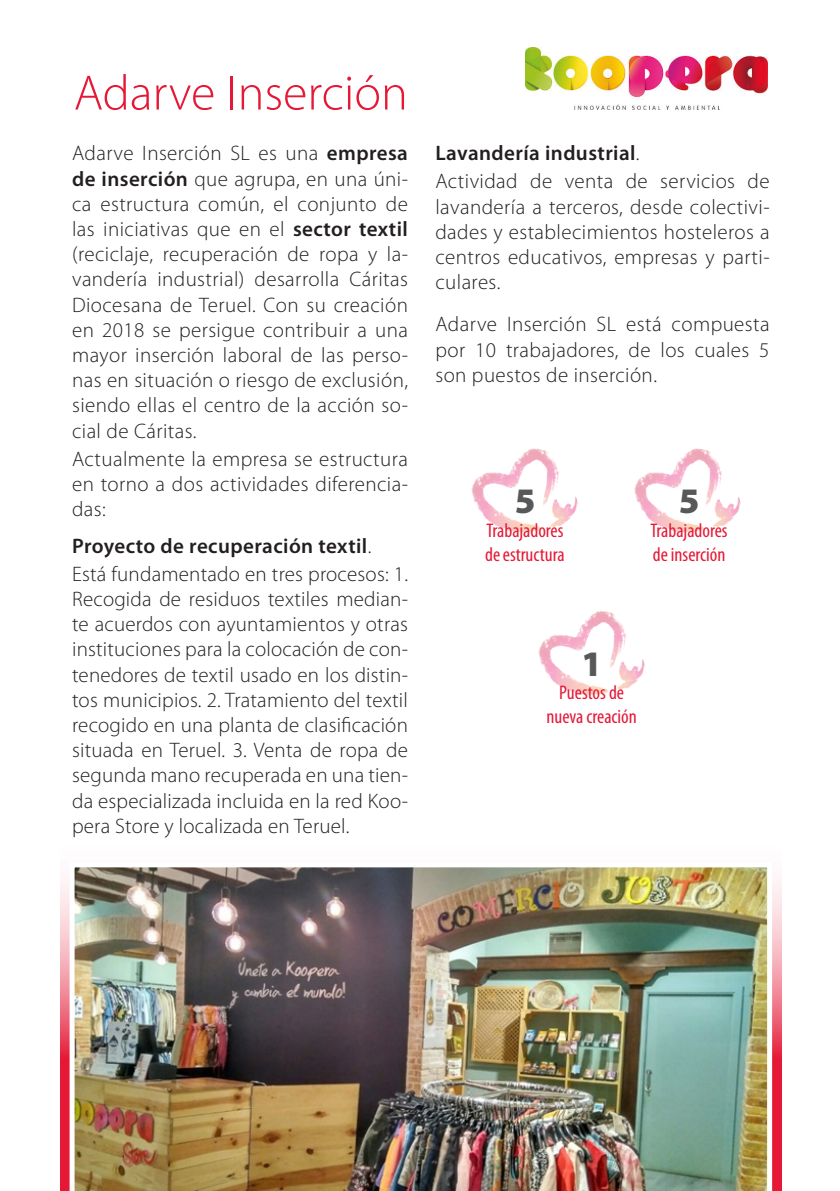
<style>
.page{position:relative;width:840px;height:1191px;background:#fff}
.page>*{position:absolute;margin:0;border:0;box-sizing:border-box;transform-origin:0 0}
.Títulos{font:300 50px "Myriad Pro";color:#e51836}
.cifras_gordas{font:900 36px "Myriad Pro";color:#57585a}
.texto{font:300 21px/25.2px "Myriad Pro";letter-spacing:.02em;color:#231f20;text-align:justify}
.texto-2{font:600 21px "Myriad Pro";letter-spacing:.02em;color:#231f20}
.punticos{font:condensed 19.8px/23.8px "Myriad Pro";color:#e51836}
.s1{font-weight:600}
.s2{font-weight:300}
</style>
<div class="page">
<svg style="left:60px;top:881px;width:721px;height:310px;background:#ee7082"></svg>
<img style="left:525px;top:47px;width:242px;height:63px">
<img style="left:634px;top:448px;width:107px;height:85px">
<img style="left:538px;top:610px;width:107px;height:85px">
<img style="left:471px;top:448px;width:107px;height:85px">
<img style="left:70px;top:867px;width:701px;height:324px">
<p class="Títulos" style="left:74px;top:63px;width:335px">Adarve Inserción</p>
<p class="texto" style="left:72px;top:141px;width:337px">Adarve Inserción SL es una <span class="s1">empresa de inserción</span> que agrupa, en una úni&shy;ca estructura común, el conjunto de las iniciativas que en el <span class="s1">sector textil </span>(reciclaje, recuperación de ropa y la&shy;vandería industrial) desarrolla Cáritas Diocesana de Teruel. Con su creación en 2018 se persigue contribuir a una mayor inserción laboral de las perso&shy;nas en situación o riesgo de exclusión, siendo ellas el centro de la acción so&shy;cial de Cáritas.</p>
<p class="texto" style="left:72px;top:446px;width:337px">Actualmente la empresa se estructura en torno a dos actividades diferencia&shy;das:</p>
<p class="texto-2" style="left:72px;top:532px;width:301px">Proyecto de recuperación textil<span class="s2">.</span></p>
<p class="texto" style="left:72px;top:561px;width:337px">Está fundamentado en tres procesos: 1.<br>Recogida de residuos textiles median&shy;te acuerdos con ayuntamientos y otras instituciones para la colocación de con&shy;tenedores de textil usado en los distin&shy;tos municipios. 2. Tratamiento del textil recogido en una planta de clasificación situada en Teruel. 3. Venta de ropa de segunda mano recuperada en una tien&shy;da especializada incluida en la red Koo&shy;pera Store y localizada en Teruel.</p>
<p class="texto-2" style="left:435px;top:140px;width:205px">Lavandería industrial<span class="s2">.</span></p>
<p class="texto" style="left:435px;top:169px;width:335px">Actividad de venta de servicios de lavandería a terceros, desde colectivi&shy;dades y establecimientos hosteleros a centros educativos, empresas y parti&shy;culares.</p>
<p class="texto" style="left:435px;top:312px;width:335px">Adarve Inserción SL está compuesta por 10 trabajadores, de los cuales 5 son puestos de inserción.</p>
<p class="cifras_gordas" style="left:514px;top:477px;width:22px">5</p>
<p class="punticos" style="left:485px;top:518px;width:81px">Trabajadores de estructura</p>
<p class="cifras_gordas" style="left:678px;top:477px;width:22px">5</p>
<p class="punticos" style="left:650px;top:518px;width:79px">Trabajadores de inserción</p>
<p class="cifras_gordas" style="left:581px;top:639px;width:22px">1</p>
<p class="punticos" style="left:559px;top:681px;width:66px">Puestos de</p>
<p class="punticos" style="left:546px;top:704px;width:92px">nueva creación</p>
</div>
